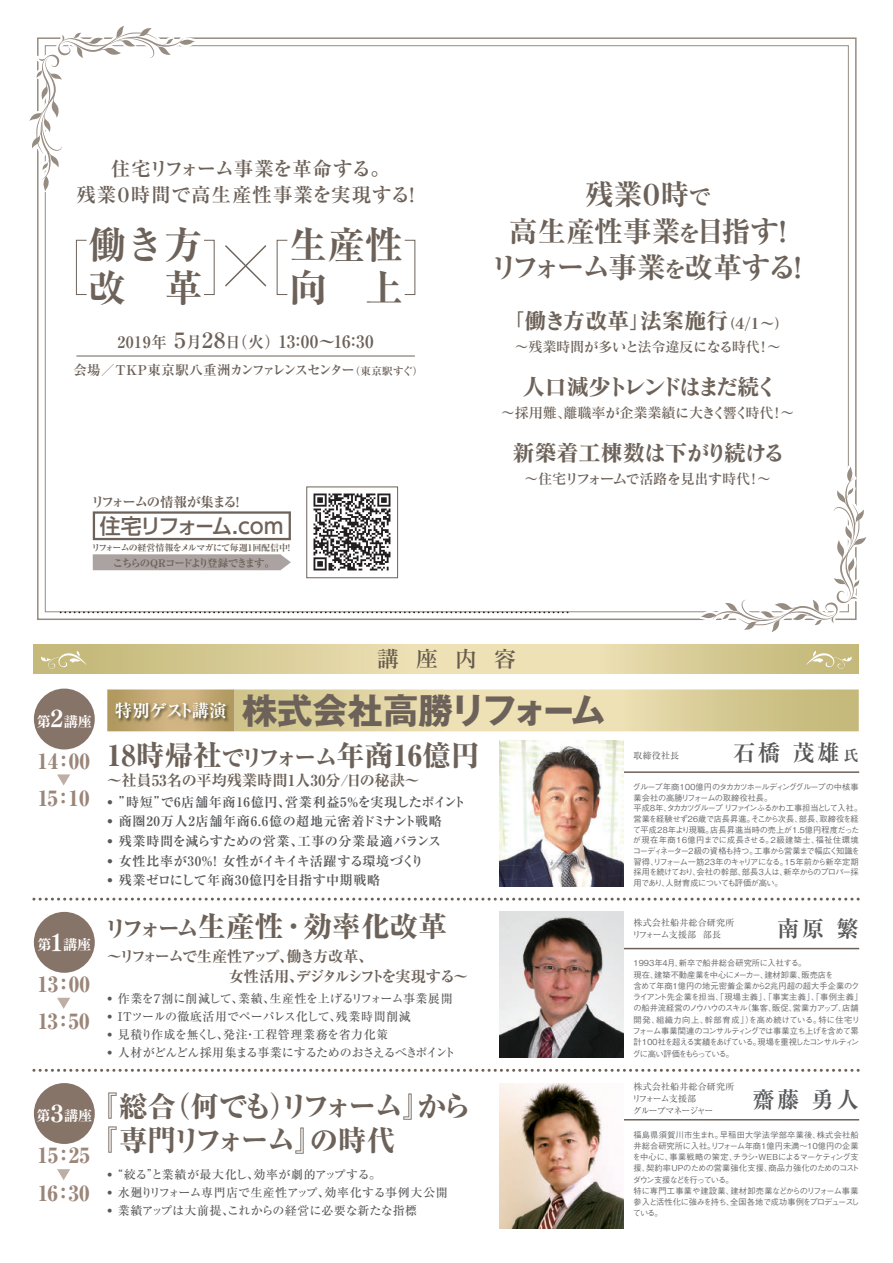
<style>
.page{position:relative;width:893px;height:1263px;background:#fff}
.page>*{position:absolute;margin:0;border:0;box-sizing:border-box;transform-origin:0 0}
.t1{font:700 expanded 37.95px/42.8px "Ryumin Pro";color:#6d6259}
.t2{font:700 35.25px "Gothic MB101 Pro";letter-spacing:-.04em;color:#6d6259}
.t3{font:800 28.65px/34.5px "Ryumin Pro";letter-spacing:-.11em;color:#6d6259}
.t4{font:800 28.65px "Ryumin Pro";color:#6d6259}
.t5{font:700 expanded 28.5px/36.5px "Ryumin Pro";color:#6d6259;text-align:center}
.t6{font:22.5px "Matisse Pro B";letter-spacing:-.02em;color:#6d6259}
.t7{font:22.5px "Matisse Pro B";letter-spacing:-.17em;color:#6d6259}
.t8{font:22.5px "Matisse Pro B";letter-spacing:-.06em;color:#6d6259}
.t9{font:700 22.5px "Ryumin Pro";letter-spacing:.1em;color:#57585a}
.t10{font:22.5px "Matisse Pro DB";color:#675b4d}
.t11{font:800 21px/37.5px "Ryumin Pro";color:#9b8679}
.t12{font:500 21px "UD Shin Go Pro";letter-spacing:-.085em;color:#6d6259}
.t13{font:700 19.5px/26.4px "Ryumin Pro";letter-spacing:.02em;color:#6d6259;text-align:center}
.t14{font:700 17.1px "Ryumin Pro";letter-spacing:.005em;color:#6d6259}
.t15{font:700 expanded 15.15px/19.5px "Ryumin Pro";letter-spacing:-.11em;color:#6d6259}
.t16{font:700 expanded 15.15px "Ryumin Pro";letter-spacing:-.01em;color:#6d6259}
.t17{font:14.25px "Matisse Pro DB";letter-spacing:-.02em;color:#6d6259}
.t18{font:14.25px "Matisse Pro DB";letter-spacing:-.05em;color:#6d6259}
.t19{font:14.1px "Tsuku Min Pro E";color:#fff}
.t20{font:700 13.5px "Ryumin Pro";letter-spacing:-.085em;color:#6d6259}
.t21{font:700 expanded 13.5px "Ryumin Pro";letter-spacing:-.105em;color:#6d6259}
.t22{font:700 13.05px "Ryumin Pro";letter-spacing:.045em;color:#57585a}
.t23{font:700 13.05px "Ryumin Pro";letter-spacing:.02em;color:#57585a}
.t24{font:500 12px "Ryumin Pro";letter-spacing:-.015em;color:#57585a}
.t25{font:500 12px "Ryumin Pro";letter-spacing:-.045em;color:#57585a}
.t26{font:500 12px "Ryumin Pro";letter-spacing:-.055em;color:#57585a}
.t27{font:500 12px "Ryumin Pro";letter-spacing:.005em;color:#57585a}
.t28{font:500 12px "Ryumin Pro";letter-spacing:.05em;color:#57585a}
.t29{font:500 12px "Ryumin Pro";letter-spacing:.04em;color:#57585a}
.t30{font:700 expanded 10.5px "Ryumin Pro";letter-spacing:-.125em;color:#6d6259}
.t31{font:9px/12px "Ryumin Pro";letter-spacing:-.07em;color:#57585a}
.t32{font:9px/12px "Ryumin Pro";letter-spacing:.02em;color:#57585a}
.t33{font:700 expanded 9px "Ryumin Pro";letter-spacing:-.045em;color:#6d6259}
.t34{font:500 8.25px/10.6px "Gothic BBB Pro";letter-spacing:-.09em;color:#6c6d70}
.t35{font:500 8.25px/11.2px "Gothic BBB Pro";letter-spacing:-.06em;color:#6c6d70}
.t36{font:500 8.25px/11.2px "Gothic BBB Pro";letter-spacing:-.015em;color:#6c6d70}
.s1{font-size:15.9px}
.s2{font-size:21.15px}
.s3{font-size:10.5px}
.s4{font-size:22.2px}
.s5{font-size:15px}
.s6{font-size:22.65px}
.s7{font-size:22.5px}
</style>
<div class="page">
<hr style="left:609px;top:948px;width:250px;height:1px;background:#6d6259">
<hr style="left:609px;top:771px;width:250px;height:2px;background:#6d6259">
<img style="left:500px;top:912px;width:123px;height:145px">
<img style="left:500px;top:741px;width:123px;height:145px">
<hr style="left:609px;top:1119px;width:250px;height:1px;background:#6d6259">
<img style="left:500px;top:1083px;width:123px;height:146px">
<div style="left:34px;top:912px;width:61px;height:61px;background:#877469;border-radius:50%"></div>
<svg style="left:29px;top:26px;width:180px;height:188px"></svg>
<svg style="left:225px;top:245px;width:42px;height:42px"></svg>
<div style="left:76px;top:240px;width:11px;height:55px;border:1px solid #6d6259"></div>
<div style="left:203px;top:240px;width:12px;height:55px;border:1px solid #6d6259"></div>
<hr style="left:76px;top:356px;width:339px;height:1px;background:#6d6259">
<svg style="left:34px;top:1069px;width:825px;height:3px"></svg>
<svg style="left:34px;top:898px;width:825px;height:3px"></svg>
<div style="left:34px;top:688px;width:61px;height:61px;background:#877469;border-radius:50%"></div>
<div style="left:34px;top:1083px;width:61px;height:61px;background:#877469;border-radius:50%"></div>
<svg style="left:41px;top:444px;width:826px;height:287px"></svg>
<img style="left:112px;top:699px;width:120px;height:28px">
<svg style="left:57px;top:774px;width:13px;height:11px"></svg>
<svg style="left:57px;top:998px;width:13px;height:11px"></svg>
<svg style="left:57px;top:1169px;width:13px;height:11px"></svg>
<img style="left:308px;top:489px;width:88px;height:87px">
<div style="left:306px;top:487px;width:92px;height:91px;border:1px solid #6d6259"></div>
<h3 class="t13" style="left:76px;top:154px;width:347px">住宅リフォーム事業を革命する。<br>残業０時間で高生産性事業を実現する！</h3>
<h1 class="t1" style="left:289px;top:221px;width:115px">生産性向　上</h1>
<h1 class="t1" style="left:88px;top:221px;width:115px">働き方改　革</h1>
<h3 class="t14" style="left:117px;top:328px;width:258px"><span class="s1">2019年</span> <span class="s2">５</span><span class="s1">月</span><span class="s2">２８</span><span class="s1">日（火）</span>13：00～16：30</h3>
<h3 class="t20" style="left:73px;top:359px;width:351px">会場／TKP東京駅八重洲カンファレンスセンター<span class="s3">（東京駅すぐ）</span></h3>
<h3 class="t21" style="left:91px;top:491px;width:155px">リフォームの情報が集まる！</h3>
<p class="t33" style="left:92px;top:540px;width:203px">リフォームの経営情報をメルマガにて毎週1回配信中！</p>
<h3 class="t12" style="left:100px;top:509px;width:185px">住宅リフォーム.com</h3>
<p class="t30" style="left:113px;top:555px;width:164px">こちらのQRコードより登録できます。</p>
<h3 class="t5" style="left:490px;top:174px;width:324px">残業０時<span class="s4">で<br></span>高生産性事業<span class="s4">を</span>目指す！リフォーム事業<span class="s4">を</span>改革する！</h3>
<h3 class="t6" style="left:502px;top:306px;width:289px">「働き方改革」法案施行<span class="s5">（4/1～）</span></h3>
<h3 class="t17" style="left:514px;top:338px;width:268px">～残業時間が多いと法令違反になる時代！～</h3>
<h3 class="t7" style="left:522px;top:372px;width:257px">人口減少トレンドはまだ続く</h3>
<h3 class="t17" style="left:501px;top:404px;width:295px">～採用難、離職率が企業業績に大きく響く時代！～</h3>
<h3 class="t8" style="left:512px;top:438px;width:274px">新築着工棟数は下がり続ける</h3>
<h3 class="t18" style="left:524px;top:470px;width:248px">～住宅リフォームで活路を見出す時代！～</h3>
<h3 class="t19" style="left:37px;top:710px;width:57px">第<span class="s6">2</span>講座</h3>
<h3 class="t11" style="left:37px;top:740px;width:54px">14：00<br>15：10</h3>
<h3 class="t19" style="left:37px;top:933px;width:55px">第<span class="s6">1</span>講座</h3>
<h3 class="t11" style="left:37px;top:964px;width:54px">13：00<br>13：50</h3>
<h3 class="t10" style="left:377px;top:644px;width:141px">講 座 内 容</h3>
<h2 class="t2" style="left:115px;top:682px;width:492px"><sup>特別ゲスト講演</sup> 株式会社高勝リフォーム</h2>
<h3 class="t4" style="left:107px;top:733px;width:374px">18時帰社<span class="s7">でリフォーム</span>年商16億円</h3>
<h3 class="t22" style="left:107px;top:791px;width:360px">• ”時短”で6店舗年商16億円､営業利益5%を実現したポイント</h3>
<h3 class="t22" style="left:107px;top:811px;width:336px">• 商圏20万人2店舗年商6.6億の超地元密着ドミナント戦略</h3>
<h3 class="t22" style="left:107px;top:831px;width:335px">• 残業時間を減らすための営業､工事の分業最適バランス</h3>
<h3 class="t22" style="left:107px;top:850px;width:318px">• 女性比率が30%！ 女性がイキイキ活躍する環境づくり</h3>
<h3 class="t23" style="left:107px;top:870px;width:275px">• 残業ゼロにして年商30億円を目指す中期戦略</h3>
<h3 class="t16" style="left:107px;top:769px;width:314px">～社員53名の平均残業時間1人30分/日の秘訣～</h3>
<h3 class="t4" style="left:105px;top:904px;width:344px"><span class="s7">リフォーム</span>生産性･効率化改革</h3>
<h3 class="t15" style="left:107px;top:946px;width:363px">～リフォームで生産性アップ、働き方改革、<br>　　　　　　　　女性活用、デジタルシフトを実現する～</h3>
<h3 class="t25" style="left:107px;top:989px;width:347px">• 作業を７割に削減して、業績、生産性を上げるリフォーム事業展開</h3>
<h3 class="t24" style="left:107px;top:1007px;width:305px">• ＩＴツールの徹底活用でペーパレス化して、残業時間削減</h3>
<h3 class="t28" style="left:107px;top:1025px;width:282px">• 見積り作成を無くし、発注・工程管理業務を省力化策</h3>
<h3 class="t26" style="left:107px;top:1043px;width:350px">• 人材がどんどん採用集まる事業にするためのおさえるべきポイント</h3>
<h3 class="t3" style="left:89px;top:1086px;width:384px;text-indent:-52px"><sub>第</sub><sub>3</sub><sub>講座</sub> 『総合（何でも）リフォーム』から『専門リフォーム』の時代</h3>
<h3 class="t29" style="left:107px;top:1165px;width:275px">• “絞る”と業績が最大化し、効率が劇的アップする。</h3>
<h3 class="t27" style="left:107px;top:1183px;width:342px">• 水廻りリフォーム専門店で生産性アップ､効率化する事例大公開</h3>
<h3 class="t24" style="left:107px;top:1201px;width:311px">• 業績アップは大前提、これからの経営に必要な新たな指標</h3>
<h3 class="t11" style="left:37px;top:1135px;width:54px">15：25<br>16：30</h3>
<p class="t32" style="left:633px;top:749px;width:47px">取締役社長</p>
<h3 class="t9" style="left:733px;top:734px;width:127px">石橋 茂雄 <span class="s5">氏</span></h3>
<p class="t34" style="left:633px;top:781px;width:231px">グループ年商１００億円のタカカツホールディンググループの中核事業会社の高勝リフォームの取締役社長。<br>平成８年、タカカツグループ リファインふるかわ工事担当として入社。営業を経験せず２６歳で店長昇進。そこから次長、部長、取締役を経て平成２８年より現職。店長昇進当時の売上が１.５億円程度だったが現在年商１６億円までに成長させる。２級建築士、福祉住環境コーディネーター２級の資格も持つ。工事から営業まで幅広く知識を習得、リフォーム一筋２３年のキャリアになる。１５年前から新卒定期採用を続けており、会社の幹部、部長３人は、新卒からのプロパー採用であり、人財育成についても評価が高い。</p>
<p class="t32" style="left:632px;top:916px;width:104px">株式会社船井総合研究所リフォーム支援部 部長</p>
<h3 class="t9" style="left:777px;top:911px;width:83px">南原 繁</h3>
<p class="t35" style="left:633px;top:957px;width:232px">1993年4月、新卒で船井総合研究所に入社する。<br>現在、建築不動産業を中心にメーカー、建材卸業、販売店を<br>含めて年商１億円の地元密着企業から２兆円超の超大手企業のクライアント先企業を担当、｢現場主義」、「事実主義」、「事例主義」の船井流経営のノウハウのスキル（集客、販促、営業力アップ、店舗開発、組織力向上、幹部育成」）を高め続けている。特に住宅リフォーム事業関連のコンサルティングでは事業立ち上げを含めて累計１００社を超える実績をあげている。現場を重視したコンサルティングに高い評価をもらっている。</p>
<p class="t31" style="left:632px;top:1080px;width:104px">株式会社船井総合研究所リフォーム支援部<br>グループマネージャー</p>
<h3 class="t9" style="left:752px;top:1082px;width:108px">齋藤 勇人</h3>
<p class="t36" style="left:632px;top:1128px;width:229px">福島県須賀川市生まれ。早稲田大学法学部卒業後、株式会社船井総合研究所に入社。リフォーム年商１億円未満～１０億円の企業を中心に、事業戦略の策定、チラシ・WEBによるマーケティング支援、契約率UPのための営業強化支援、商品力強化のためのコストダウン支援などを行っている。<br>特に専門工事業や建設業、建材卸売業などからのリフォーム事業参入と活性化に強みを持ち、全国各地で成功事例をプロデュースしている。</p>
</div>
